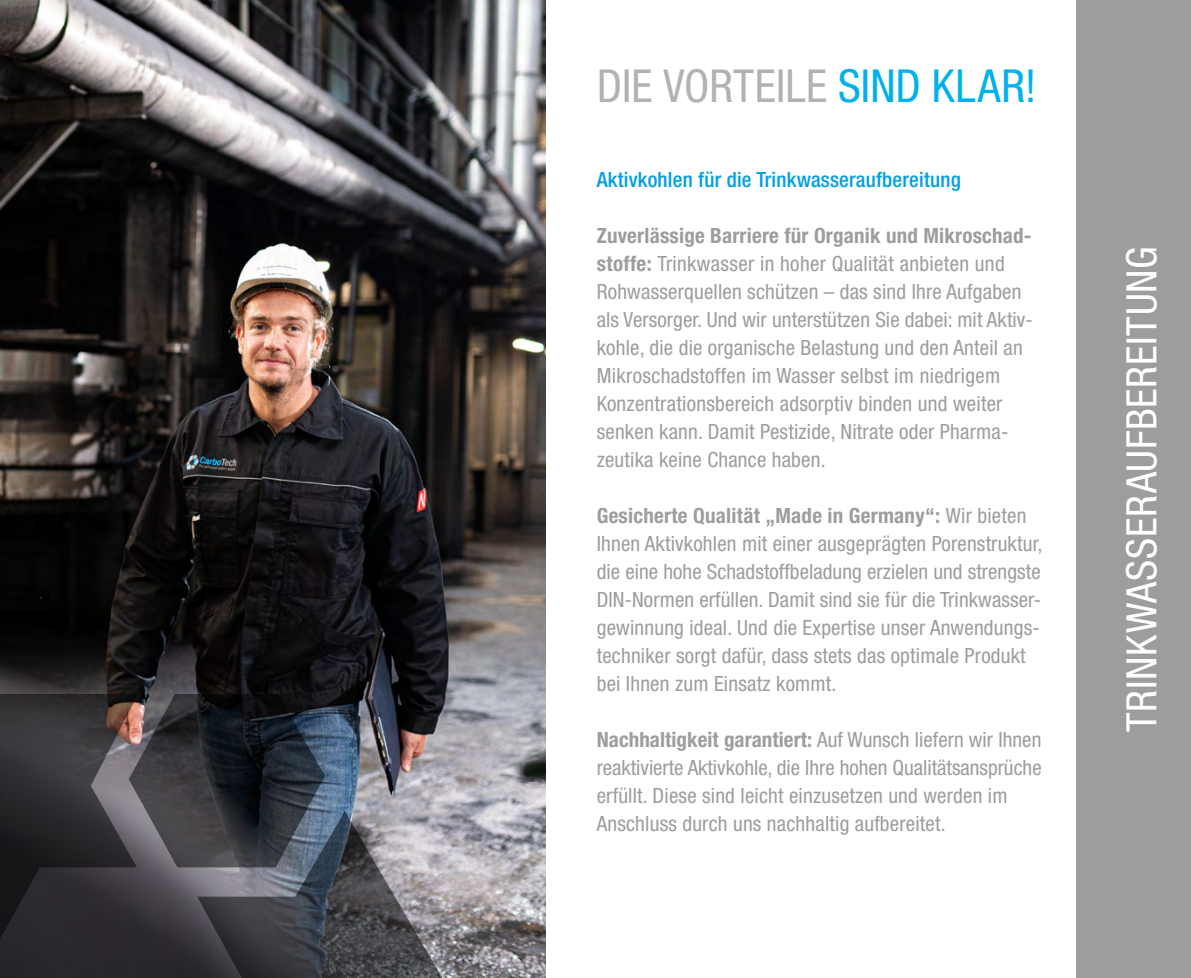
<style>
.page{position:relative;width:1191px;height:978px;background:#fff}
.page>*{position:absolute;margin:0;border:0;box-sizing:border-box;transform-origin:0 0}
.t1{font:condensed 45.5px "Helvetica Neue LT Std";color:#b3b2b2}
.t2{font:condensed 42px "Helvetica Neue LT Std";letter-spacing:.015em;color:#fff}
.t3{font:condensed 21px/28px "Helvetica Neue LT Std";letter-spacing:.01em;color:#9d9d9c}
.t4{font:500 condensed 21px "Helvetica Neue LT Std";letter-spacing:.01em;color:#009fe3}
.s1{color:#00b1eb}
.s2{font-weight:700}
</style>
<div class="page">
<img style="left:0;top:0;width:546px;height:977px">
<svg style="left:0;top:694px;width:446px;height:283px;background:#48484f"></svg>
<div style="left:1076px;top:0;width:115px;height:977px;background:#9d9d9c"></div>
<p class="t1" style="left:597px;top:60px;width:441px">DIE VORTEILE <span class="s1">SIND KLAR!</span></p>
<p class="t4" style="left:597px;top:166px;width:365px">Aktivkohlen für die Trinkwasseraufbereitung</p>
<p class="t3" style="left:597px;top:221px;width:438px"><span class="s2">Zuverlässige Barriere für Organik und Mikroschad&shy;stoffe:</span> Trinkwasser in hoher Qualität anbieten und Rohwasserquellen schützen – das sind Ihre Aufgaben als Versorger. Und wir unterstützen Sie dabei: mit Aktiv&shy;kohle, die die organische Belastung und den Anteil an Mikroschadstoffen im Wasser selbst im niedrigem Konzentrationsbereich adsorptiv binden und weiter senken kann. Damit Pestizide, Nitrate oder Pharma&shy;zeutika keine Chance haben.</p>
<p class="t3" style="left:597px;top:501px;width:447px"><span class="s2">Gesicherte Qualität „Made in Germany“:</span> Wir bieten Ihnen Aktivkohlen mit einer ausgeprägten Porenstruktur, die eine hohe Schadstoffbeladung erzielen und strengste DIN-Normen erfüllen. Damit sind sie für die Trinkwasser&shy;gewinnung ideal. Und die Expertise unser Anwendungs&shy;techniker sorgt dafür, dass stets das optimale Produkt bei Ihnen zum Einsatz kommt.</p>
<p class="t3" style="left:597px;top:725px;width:446px"><span class="s2">Nachhaltigkeit garantiert:</span> Auf Wunsch liefern wir Ihnen reaktivierte Aktivkohle, die Ihre hohen Qualitätsansprüche erfüllt. Diese sind leicht einzusetzen und werden im Anschluss durch uns nachhaltig aufbereitet.</p>
<p class="t2" style="left:1117px;top:731px;width:487px;rotate:-90deg">TRINKWASSERAUFBEREITUNG</p>
</div>
